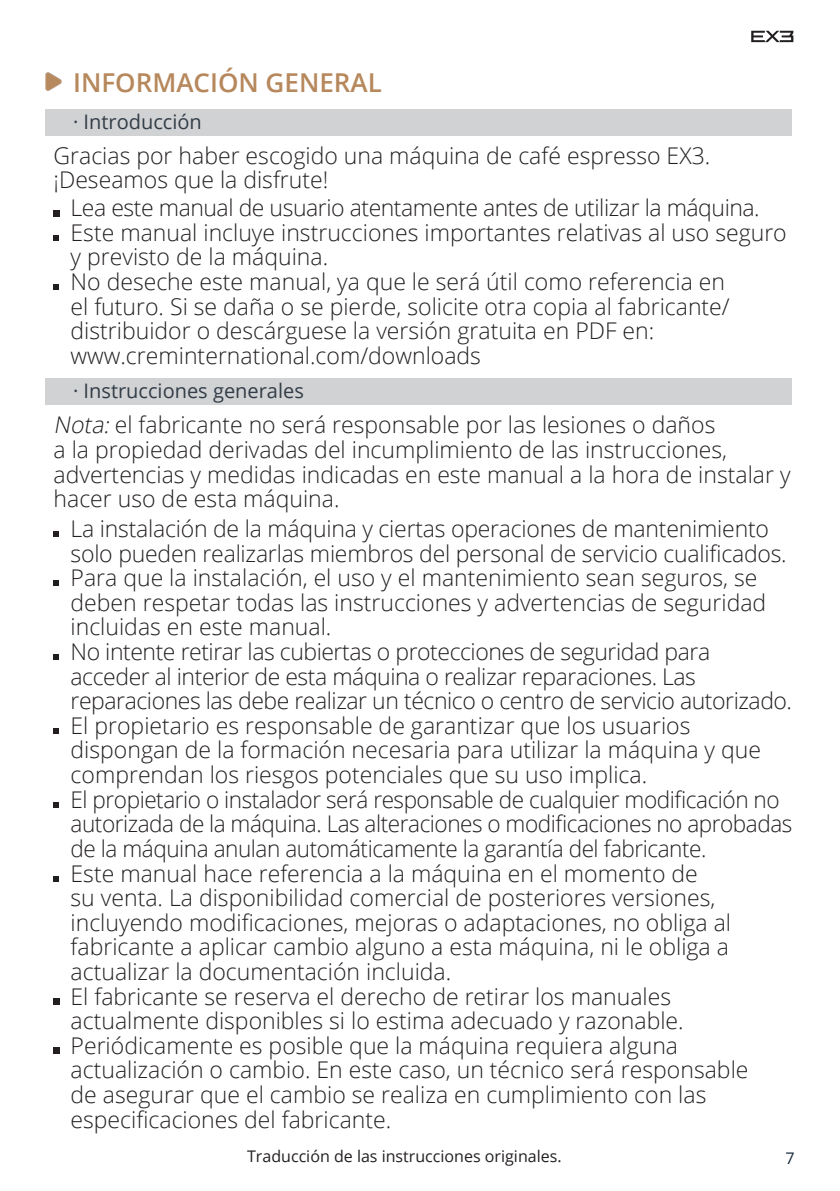
<style>
.page{position:relative;width:840px;height:1191px;background:#fff}
.page>*{position:absolute;margin:0;border:0;box-sizing:border-box;transform-origin:0 0}
.headline{font:600 26px "Open Sans";color:#b6885c}
.Paragraph_normal{font:300 23px/24.6px "Open Sans";color:#231f20}
.Paragraph_normal-2{font:300 23px/24.6px "Open Sans";letter-spacing:-.02em;color:#231f20}
.Gold{font:300 23px/24.6px "Open Sans";color:#231f20}
.subhead{font:20px "Open Sans";color:#323d47}
.t1{font:16px "Open Sans";color:#231f20}
.t2{font:16px "Open Sans";color:#172938}
.s1{font-style:italic}
</style>
<div class="page">
<svg style="left:751px;top:31px;width:42px;height:11px"></svg>
<div style="left:46px;top:109px;width:745px;height:27px;background:#d1d2d4"></div>
<img style="left:45px;top:72px;width:17px;height:19px">
<svg style="left:54px;top:210px;width:6px;height:6px"></svg>
<svg style="left:54px;top:235px;width:5px;height:6px"></svg>
<svg style="left:54px;top:284px;width:5px;height:6px"></svg>
<div style="left:46px;top:379px;width:745px;height:26px;background:#d1d2d4"></div>
<svg style="left:54px;top:531px;width:5px;height:6px"></svg>
<svg style="left:54px;top:580px;width:5px;height:6px"></svg>
<svg style="left:54px;top:654px;width:5px;height:6px"></svg>
<svg style="left:54px;top:728px;width:5px;height:6px"></svg>
<svg style="left:54px;top:802px;width:5px;height:5px"></svg>
<svg style="left:54px;top:876px;width:5px;height:5px"></svg>
<svg style="left:54px;top:998px;width:6px;height:6px"></svg>
<svg style="left:54px;top:1047px;width:6px;height:6px"></svg>
<p class="headline" style="left:73px;top:65px;width:310px">INFORMACIÓN GENERAL</p>
<p class="subhead" style="left:73px;top:108px;width:130px">· Introducción</p>
<p class="Gold" style="left:53px;top:142px;width:658px">Gracias por haber escogido una máquina de café espresso EX3. ¡Deseamos que la disfrute!</p>
<p class="Paragraph_normal-2" style="left:71px;top:195px;width:690px">Lea este manual de usuario atentamente antes de utilizar la máquina.</p>
<p class="Paragraph_normal" style="left:71px;top:220px;width:717px">Este manual incluye instrucciones importantes relativas al uso seguro y previsto de la máquina.</p>
<p class="Paragraph_normal" style="left:71px;top:269px;width:660px">No deseche este manual, ya que le será útil como referencia en el futuro. Si se daña o se pierde, solicite otra copia al fabricante/ distribuidor o descárguese la versión gratuita en PDF en:</p>
<p class="Paragraph_normal" style="left:70px;top:343px;width:411px">www.creminternational.com/downloads</p>
<p class="subhead" style="left:73px;top:377px;width:232px">· Instrucciones generales</p>
<p class="Paragraph_normal" style="left:53px;top:412px;width:738px"><span class="s1">Nota:</span>el fabricante no será responsable por las lesiones o daños<br>a la propiedad derivadas del incumplimiento de las instrucciones, advertencias y medidas indicadas en este manual a la hora de instalar y hacer uso de esta máquina.</p>
<p class="Paragraph_normal" style="left:71px;top:516px;width:717px">La instalación de la máquina y ciertas operaciones de mantenimiento solo pueden realizarlas miembros del personal de servicio cualificados.</p>
<p class="Paragraph_normal" style="left:71px;top:565px;width:696px">Para que la instalación, el uso y el mantenimiento sean seguros, se deben respetar todas las instrucciones y advertencias de seguridad incluidas en este manual.</p>
<p class="Paragraph_normal-2" style="left:71px;top:639px;width:722px">No intente retirar las cubiertas o protecciones de seguridad para acceder al interior de esta máquina o realizar reparaciones. Las reparaciones las debe realizar un técnico o centro de servicio autorizado.</p>
<p class="Paragraph_normal" style="left:71px;top:712px;width:691px">El propietario es responsable de garantizar que los usuarios dispongan de la formación necesaria para utilizar la máquina y que comprendan los riesgos potenciales que su uso implica.</p>
<p class="Paragraph_normal-2" style="left:71px;top:786px;width:723px">El propietario o instalador será responsable de cualquier modificación no autorizada de la máquina. Las alteraciones o modificaciones no aprobadas de la máquina anulan automáticamente la garantía del fabricante.</p>
<p class="Paragraph_normal" style="left:71px;top:860px;width:661px">Este manual hace referencia a la máquina en el momento de<br>su venta. La disponibilidad comercial de posteriores versiones, incluyendo modificaciones, mejoras o adaptaciones, no obliga al fabricante a aplicar cambio alguno a esta máquina, ni le obliga a actualizar la documentación incluida.</p>
<p class="Paragraph_normal" style="left:71px;top:983px;width:614px">El fabricante se reserva el derecho de retirar los manuales actualmente disponibles si lo estima adecuado y razonable.</p>
<p class="Paragraph_normal" style="left:71px;top:1032px;width:679px">Periódicamente es posible que la máquina requiera alguna actualización o cambio. En este caso, un técnico será responsable de asegurar que el cambio se realiza en cumplimiento con las especificaciones del fabricante.</p>
<p class="t1" style="left:247px;top:1145px;width:316px">Traducción de las instrucciones originales.</p>
<p class="t2" style="left:785px;top:1147px;width:11px">7</p>
</div>
